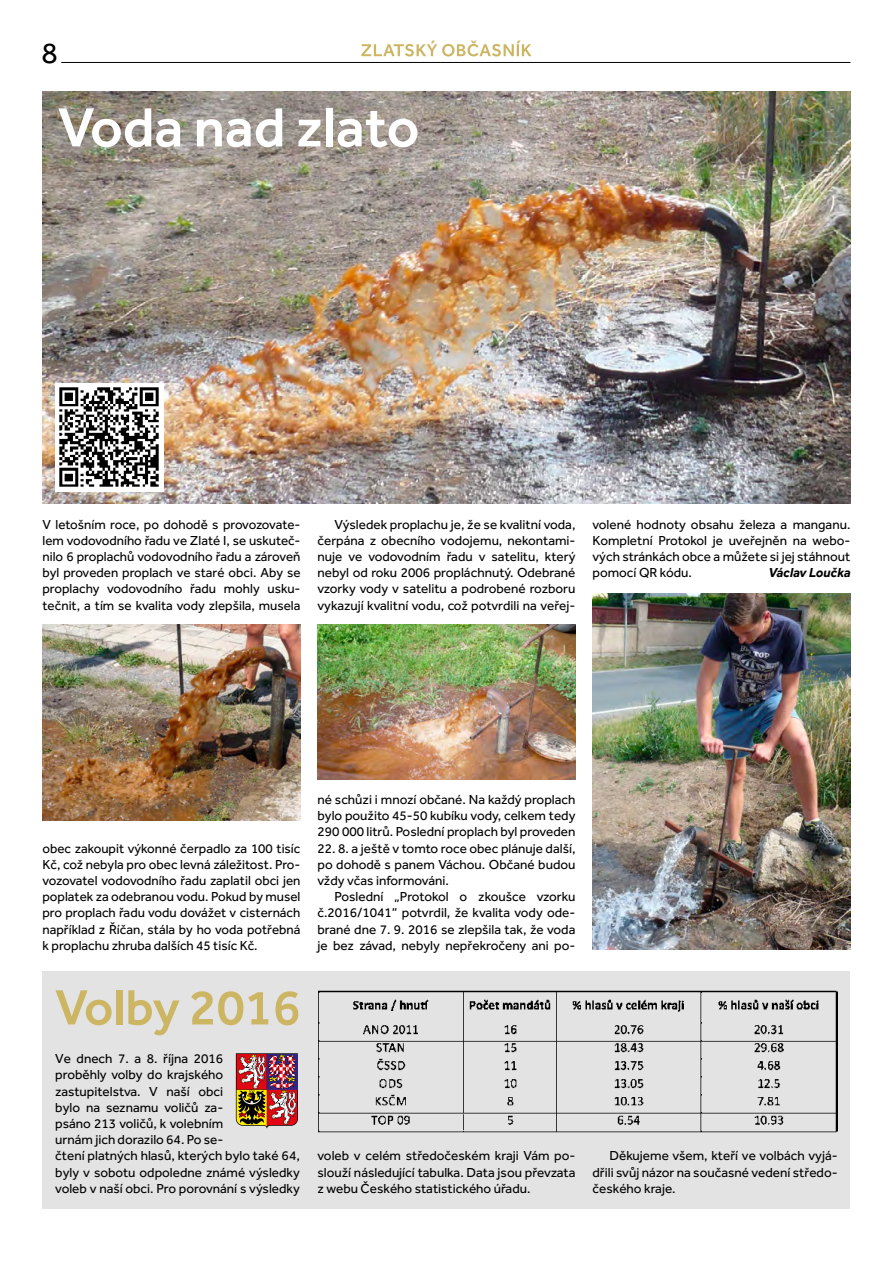
<style>
.page{position:relative;width:893px;height:1263px;background:#fff}
.page>*{position:absolute;margin:0;border:0;box-sizing:border-box;transform-origin:0 0}
.t1{font:500 57px "Effra";color:#fff}
.t2{font:500 51.15px "Effra";color:#cdb663}
.t3{font:30px "Effra";color:#000}
.t4{font:13.5px/16.2px "Effra";color:#000;text-align:justify}
.t5{font:italic 700 13.5px "Effra";color:#000}
</style>
<div class="page">
<div style="left:43px;top:972px;width:807px;height:237px;background:#e3e3e3"></div>
<hr style="left:61px;top:62px;width:789px;height:1px;background:#000">
<svg style="left:361px;top:41px;width:171px;height:16px"></svg>
<img style="left:43px;top:91px;width:807px;height:412px">
<img style="left:592px;top:593px;width:258px;height:357px">
<img style="left:55px;top:383px;width:108px;height:108px">
<img style="left:236px;top:1053px;width:62px;height:76px">
<img style="left:318px;top:990px;width:520px;height:143px">
<img style="left:43px;top:625px;width:257px;height:196px">
<img style="left:317px;top:625px;width:258px;height:155px">
<h3 class="t3" style="left:41px;top:35px;width:18px">8</h3>
<h1 class="t1" style="left:58px;top:93px;width:363px">Voda nad zlato</h1>
<p class="t4" style="left:43px;top:516px;width:259px">V letošním roce, po dohodě s provozovate&shy;lem vodovodního řadu ve Zlaté I, se uskuteč&shy;nilo 6 proplachů vodovodního řadu a zároveň byl proveden proplach ve staré obci. Aby se proplachy vodovodního řadu mohly usku&shy;tečnit, a tím se kvalita vody zlepšila, musela</p>
<p class="t4" style="left:317px;top:516px;width:259px;text-indent:17px">Výsledek proplachu je, že se kvalitní voda, čerpána z obecního vodojemu, nekontami&shy;nuje ve vodovodním řadu v satelitu, který nebyl od roku 2006 propláchnutý. Odebrané vzorky vody v satelitu a podrobené rozboru vykazují kvalitní vodu, což potvrdili na veřej-</p>
<p class="t4" style="left:592px;top:516px;width:259px">volené hodnoty obsahu železa a manganu.<br>Kompletní Protokol je uveřejněn na webo&shy;vých stránkách obce a můžete si jej stáhnout pomocí QR kódu.</p>
<p class="t5" style="left:768px;top:564px;width:84px">Václav Loučka</p>
<p class="t4" style="left:43px;top:840px;width:259px">obec zakoupit výkonné čerpadlo za 100 tisíc Kč, což nebyla pro obec levná záležitost. Pro&shy;vozovatel vodovodního řadu zaplatil obci jen poplatek za odebranou vodu. Pokud by musel pro proplach řadu vodu dovážet v cisternách například z Říčan, stála by ho voda potřebná k proplachu zhruba dalších 45 tisíc Kč.</p>
<h2 class="t2" style="left:55px;top:977px;width:247px">Volby 2016</h2>
<p class="t4" style="left:55px;top:1050px;width:246px;text-align:left">Ve dnech 7. a 8. října 2016<br>proběhly volby do krajského zastupitelstva. V naší obci<br>bylo na seznamu voličů za-<br>psáno 213 voličů, k volebním<br>urnám jich dorazilo 64. Po se-<br>čtení platných hlasů, kterých bylo také 64, byly v sobotu odpoledne známé výsledky voleb v naší obci. Pro porovnání s výsledky</p>
<p class="t4" style="left:317px;top:791px;width:259px">né schůzi i mnozí občané. Na každý proplach bylo použito 45-50 kubíku vody, celkem tedy 290 000 litrů. Poslední proplach byl proveden</p>
<p class="t4" style="left:317px;top:840px;width:259px">22. 8. a ještě v tomto roce obec plánuje další, po dohodě s panem Váchou. Občané budou vždy včas informováni.</p>
<p class="t4" style="left:317px;top:888px;width:259px;text-indent:17px">Poslední „Protokol o zkoušce vzorku č.2016/1041“ potvrdil, že kvalita vody ode&shy;brané dne 7. 9. 2016 se zlepšila tak, že voda je bez závad, nebyly nepřekročeny ani po-</p>
<p class="t4" style="left:317px;top:1148px;width:259px">voleb v celém středočeském kraji Vám po&shy;slouží následující tabulka. Data jsou převzata z webu Českého statistického úřadu.</p>
<p class="t4" style="left:592px;top:1148px;width:247px;text-indent:17px">Děkujeme všem, kteří ve volbách vyjá&shy;dřili svůj názor na současné vedení středo&shy;českého kraje.</p>
</div>
